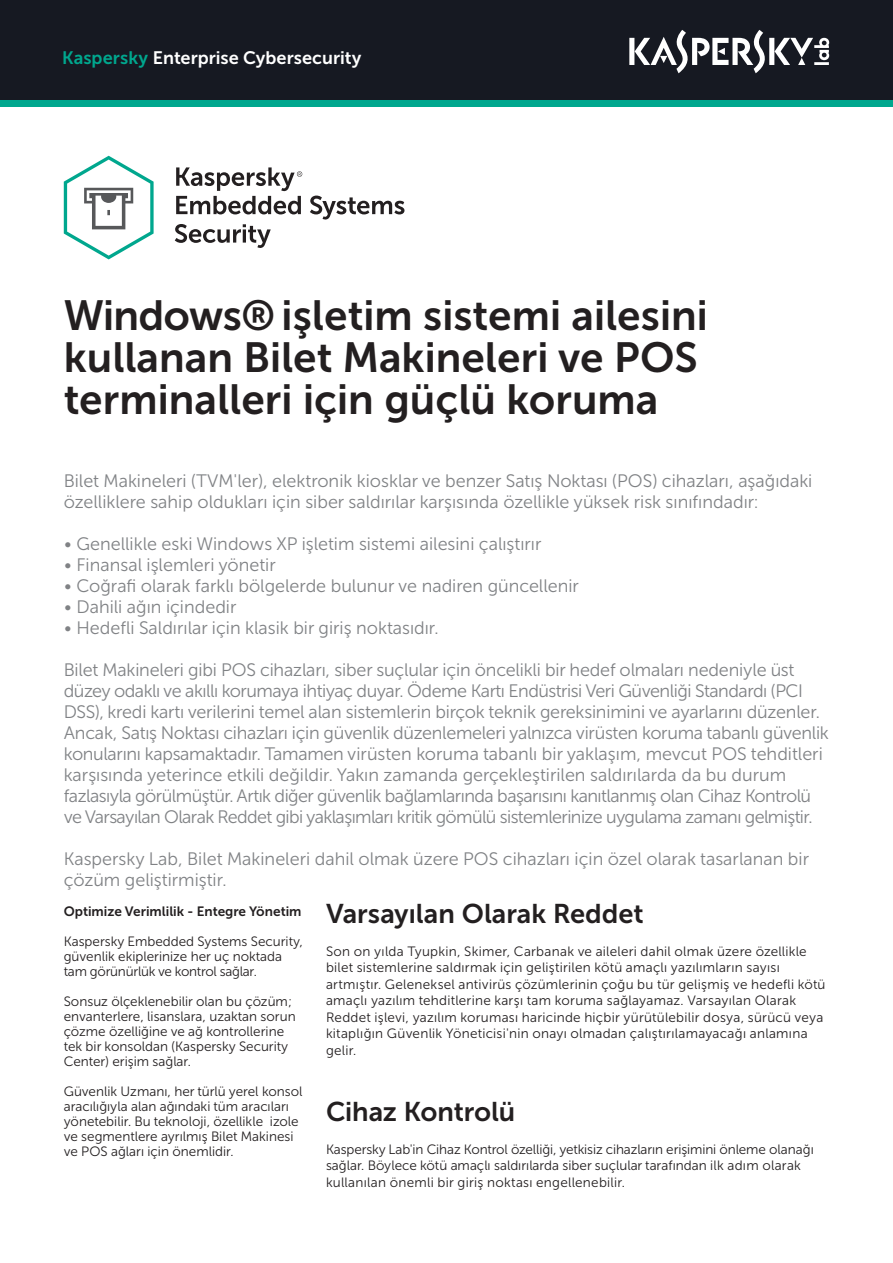
<style>
.page{position:relative;width:893px;height:1263px;background:#fff}
.page>*{position:absolute;margin:0;border:0;box-sizing:border-box;transform-origin:0 0}
.t1{font:42px/42px "Museo Sans Cyrl 700";color:#231f20}
.t2{font:27px "Museo Sans Cyrl 700";color:#231f20}
.Intro{font:18px/21px "Museo Sans Cyrl 300";letter-spacing:-.01em;color:#808285}
.t3{font:18px "Museo Sans Cyrl 700";color:#fff}
.Body{font:13.5px/16.5px "Museo Sans Cyrl 300";letter-spacing:.015em;color:#231f20}
.Insert_tasks-advanta{font:13.5px/15px "Museo Sans Cyrl 300";color:#231f20}
.Subtitle_Insert_task{font:13.5px "Museo Sans Cyrl 700";color:#231f20}
.s1{color:#00a78e}
</style>
<div class="page">
<div style="left:0;top:0;width:893px;height:100px;background:#161922"></div>
<div style="left:0;top:100px;width:893px;height:6px;background:#00a78e"></div>
<svg style="left:629px;top:30px;width:200px;height:43px"></svg>
<svg style="left:64px;top:156px;width:90px;height:103px"></svg>
<svg style="left:176px;top:167px;width:126px;height:47px"></svg>
<svg style="left:310px;top:196px;width:94px;height:24px"></svg>
<svg style="left:175px;top:224px;width:96px;height:24px"></svg>
<p class="t3" style="left:62px;top:48px;width:301px"><span class="s1">Kaspersky</span> Enterprise Cybersecurity</p>
<h2 class="t1" style="left:64px;top:294px;width:646px">Windows® işletim sistemi ailesini kullanan Bilet Makineleri ve POS terminalleri için güçlü koruma</h2>
<p class="Intro" style="left:64px;top:470px;width:750px">Bilet Makineleri (TVM'ler), elektronik kiosklar ve benzer Satış Noktası (POS) cihazları, aşağıdaki özelliklere sahip oldukları için siber saldırılar karşısında özellikle yüksek risk sınıfındadır:</p>
<p class="Intro" style="left:64px;top:533px;width:479px">• Genellikle eski Windows XP işletim sistemi ailesini çalıştırır</p>
<p class="Intro" style="left:64px;top:554px;width:214px">• Finansal işlemleri yönetir</p>
<p class="Intro" style="left:64px;top:575px;width:517px">• Coğrafi olarak farklı bölgelerde bulunur ve nadiren güncellenir</p>
<p class="Intro" style="left:64px;top:596px;width:174px">• Dahili ağın içindedir</p>
<p class="Intro" style="left:64px;top:617px;width:376px">• Hedefli Saldırılar için klasik bir giriş noktasıdır.</p>
<p class="Intro" style="left:64px;top:659px;width:766px">Bilet Makineleri gibi POS cihazları, siber suçlular için öncelikli bir hedef olmaları nedeniyle üst düzey odaklı ve akıllı korumaya ihtiyaç duyar. Ödeme Kartı Endüstrisi Veri Güvenliği Standardı (PCI DSS), kredi kartı verilerini temel alan sistemlerin birçok teknik gereksinimini ve ayarlarını düzenler.<br>Ancak, Satış Noktası cihazları için güvenlik düzenlemeleri yalnızca virüsten koruma tabanlı güvenlik konularını kapsamaktadır. Tamamen virüsten koruma tabanlı bir yaklaşım, mevcut POS tehditleri karşısında yeterince etkili değildir. Yakın zamanda gerçekleştirilen saldırılarda da bu durum fazlasıyla görülmüştür. Artık diğer güvenlik bağlamlarında başarısını kanıtlanmış olan Cihaz Kontrolü ve Varsayılan Olarak Reddet gibi yaklaşımları kritik gömülü sistemlerinize uygulama zamanı gelmiştir.</p>
<p class="Intro" style="left:64px;top:848px;width:747px">Kaspersky Lab, Bilet Makineleri dahil olmak üzere POS cihazları için özel olarak tasarlanan bir çözüm geliştirmiştir.</p>
<h3 class="t2" style="left:326px;top:898px;width:319px">Varsayılan Olarak Reddet</h3>
<p class="Body" style="left:326px;top:943px;width:501px">Son on yılda Tyupkin, Skimer, Carbanak ve aileleri dahil olmak üzere özellikle bilet sistemlerine saldırmak için geliştirilen kötü amaçlı yazılımların sayısı artmıştır. Geleneksel antivirüs çözümlerinin çoğu bu tür gelişmiş ve hedefli kötü amaçlı yazılım tehditlerine karşı tam koruma sağlayamaz. Varsayılan Olarak Reddet işlevi, yazılım koruması haricinde hiçbir yürütülebilir dosya, sürücü veya kitaplığın Güvenlik Yöneticisi'nin onayı olmadan çalıştırılamayacağı anlamına gelir.</p>
<p class="Subtitle_Insert_task" style="left:64px;top:904px;width:239px">Optimize Verimlilik - Entegre Yönetim</p>
<p class="Insert_tasks-advanta" style="left:64px;top:934px;width:241px">Kaspersky Embedded Systems Security, güvenlik ekiplerinize her uç noktada tam görünürlük ve kontrol sağlar.</p>
<p class="Insert_tasks-advanta" style="left:64px;top:994px;width:233px">Sonsuz ölçeklenebilir olan bu çözüm; envanterlere, lisanslara, uzaktan sorun çözme özelliğine ve ağ kontrollerine tek bir konsoldan (Kaspersky Security Center) erişim sağlar.</p>
<p class="Insert_tasks-advanta" style="left:64px;top:1084px;width:240px">Güvenlik Uzmanı, her türlü yerel konsol aracılığıyla alan ağındaki tüm aracıları yönetebilir. Bu teknoloji, özellikle izole ve segmentlere ayrılmış Bilet Makinesi ve POS ağları için önemlidir.</p>
<h3 class="t2" style="left:326px;top:1096px;width:191px">Cihaz Kontrolü</h3>
<p class="Body" style="left:326px;top:1141px;width:489px">Kaspersky Lab'in Cihaz Kontrol özelliği, yetkisiz cihazların erişimini önleme olanağı sağlar. Böylece kötü amaçlı saldırılarda siber suçlular tarafından ilk adım olarak kullanılan önemli bir giriş noktası engellenebilir.</p>
</div>
